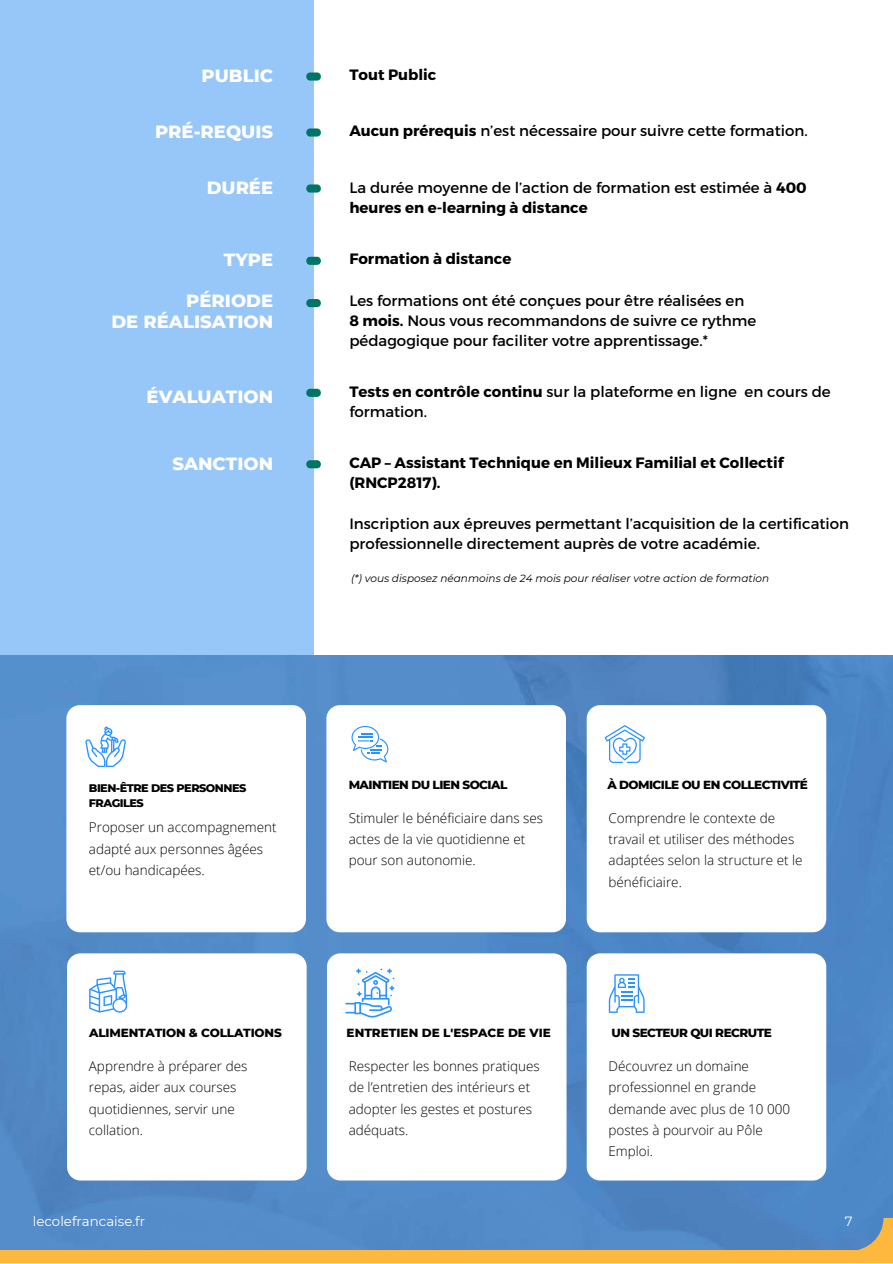
<style>
.page{position:relative;width:893px;height:1264px;background:#fff}
.page>*{position:absolute;margin:0;border:0;box-sizing:border-box;transform-origin:0 0}
.t1{font:800 18px/21.3px "Montserrat";color:#fff;text-align:right}
.t2{font:15px/20.2px "Montserrat";color:#000}
.t3{font:700 15px/20.2px "Montserrat";color:#000}
.t4{font:300 13.5px/21.3px "Open Sans";color:#000}
.t5{font:13.35px "Montserrat";color:#fff}
.t6{font:800 12px "Montserrat";letter-spacing:-.045em;color:#000}
.t7{font:800 12px "Montserrat";color:#000}
.t8{font:800 12px "Montserrat";letter-spacing:-.015em;color:#000}
.t9{font:800 11.25px "Montserrat";letter-spacing:-.045em;color:#000}
.t10{font:italic 10.5px "Montserrat";color:#000}
.s1{font-weight:700}
</style>
<div class="page">
<div style="left:0;top:0;width:313px;height:671px;background:#97c7f8"></div>
<img style="left:0;top:655px;width:892px;height:595px">
<div style="left:306px;top:72px;width:15px;height:9px;background:#007565;border-radius:4px"></div>
<div style="left:306px;top:128px;width:15px;height:8px;background:#007565;border-radius:4px"></div>
<div style="left:306px;top:184px;width:15px;height:8px;background:#007565;border-radius:4px"></div>
<div style="left:306px;top:257px;width:15px;height:8px;background:#007565;border-radius:4px"></div>
<div style="left:306px;top:299px;width:15px;height:8px;background:#007565;border-radius:4px"></div>
<div style="left:306px;top:389px;width:15px;height:8px;background:#007565;border-radius:4px"></div>
<div style="left:306px;top:460px;width:15px;height:8px;background:#007565;border-radius:4px"></div>
<div style="left:66px;top:705px;width:240px;height:227px;background:#fff;border-radius:13px"></div>
<div style="left:327px;top:953px;width:239px;height:227px;background:#fff;border-radius:13px"></div>
<div style="left:326px;top:705px;width:240px;height:227px;background:#fff;border-radius:13px"></div>
<div style="left:67px;top:953px;width:239px;height:227px;background:#fff;border-radius:13px"></div>
<div style="left:586px;top:705px;width:240px;height:227px;background:#fff;border-radius:13px"></div>
<div style="left:586px;top:953px;width:240px;height:227px;background:#fff;border-radius:13px"></div>
<svg style="left:830px;top:1217px;width:62px;height:33px;background:#7691a4"></svg>
<div style="left:0;top:1250px;width:892px;height:12px;background:#feb83e"></div>
<svg style="left:608px;top:974px;width:36px;height:38px"></svg>
<svg style="left:345px;top:968px;width:49px;height:49px"></svg>
<svg style="left:89px;top:970px;width:38px;height:42px"></svg>
<svg style="left:604px;top:725px;width:41px;height:38px"></svg>
<svg style="left:351px;top:726px;width:37px;height:36px"></svg>
<svg style="left:85px;top:726px;width:41px;height:41px"></svg>
<h1 class="t1" style="left:201px;top:65px;width:73px">PUBLIC</h1>
<h1 class="t1" style="left:155px;top:121px;width:120px">PRÉ-REQUIS</h1>
<h1 class="t1" style="left:207px;top:177px;width:68px">DURÉE</h1>
<h1 class="t1" style="left:224px;top:249px;width:51px">TYPE</h1>
<h1 class="t1" style="left:111px;top:290px;width:163px">PÉRIODE<br>DE RÉALISATION</h1>
<h1 class="t1" style="left:147px;top:386px;width:128px">ÉVALUATION</h1>
<h1 class="t1" style="left:172px;top:453px;width:102px">SANCTION</h1>
<p class="t3" style="left:349px;top:64px;width:88px">Tout Public</p>
<p class="t2" style="left:349px;top:120px;width:460px"><span class="s1">Aucun prérequis</span> n’est nécessaire pour suivre cette formation.</p>
<p class="t2" style="left:349px;top:177px;width:459px">La durée moyenne de l’action de formation est estimée à <span class="s1">400 heures en e-learning à distance</span></p>
<p class="t3" style="left:349px;top:248px;width:163px">Formation à distance</p>
<p class="t2" style="left:349px;top:289px;width:408px">Les formations ont été conçues pour être réalisées en<br><span class="s1">8 mois.</span> Nous vous recommandons de suivre ce rythme pédagogique pour faciliter votre apprentissage.*</p>
<p class="t2" style="left:349px;top:380px;width:483px"><span class="s1">Tests en contrôle continu</span> sur la plateforme en ligne en cours de formation.</p>
<p class="t3" style="left:349px;top:452px;width:435px">CAP – Assistant Technique en Milieux Familial et Collectif (RNCP2817).</p>
<p class="t2" style="left:349px;top:512px;width:501px">Inscription aux épreuves permettant l’acquisition de la certification professionnelle directement auprès de votre académie.</p>
<p class="t10" style="left:351px;top:571px;width:420px">(*) vous disposez néanmoins de 24 mois pour réaliser votre action de formation</p>
<p class="t9" style="left:89px;top:781px;width:159px">BIEN-ÊTRE DES PERSONNES</p>
<p class="t6" style="left:348px;top:777px;width:160px">MAINTIEN DU LIEN SOCIAL</p>
<p class="t9" style="left:89px;top:796px;width:56px">FRAGILES</p>
<p class="t4" style="left:89px;top:816px;width:189px">Proposer un accompagnement adapté aux personnes âgées et/ou handicapées.</p>
<p class="t8" style="left:89px;top:1025px;width:194px">ALIMENTATION &amp; COLLATIONS</p>
<p class="t4" style="left:89px;top:1054px;width:160px">Apprendre à préparer des repas, aider aux courses quotidiennes, servir une collation.</p>
<p class="t4" style="left:348px;top:806px;width:196px">Stimuler le bénéficiaire dans ses actes de la vie quotidienne et pour son autonomie.</p>
<p class="t7" style="left:346px;top:1025px;width:206px">ENTRETIEN DE L'ESPACE DE VIE</p>
<p class="t4" style="left:348px;top:1054px;width:192px">Respecter les bonnes pratiques de l’entretien des intérieurs et adopter les gestes et postures adéquats.</p>
<p class="t6" style="left:607px;top:777px;width:202px">À DOMICILE OU EN COLLECTIVITÉ</p>
<p class="t4" style="left:608px;top:806px;width:195px">Comprendre le contexte de travail et utiliser des méthodes adaptées selon la structure et le bénéficiaire.</p>
<p class="t6" style="left:611px;top:1025px;width:162px">UN SECTEUR QUI RECRUTE</p>
<p class="t4" style="left:608px;top:1054px;width:183px">Découvrez un domaine professionnel en grande demande avec plus de 10 000 postes à pourvoir au Pôle<br>Emploi.</p>
<p class="t5" style="left:33px;top:1212px;width:114px">lecolefrancaise.fr</p>
<p class="t5" style="left:844px;top:1212px;width:9px">7</p>
</div>
